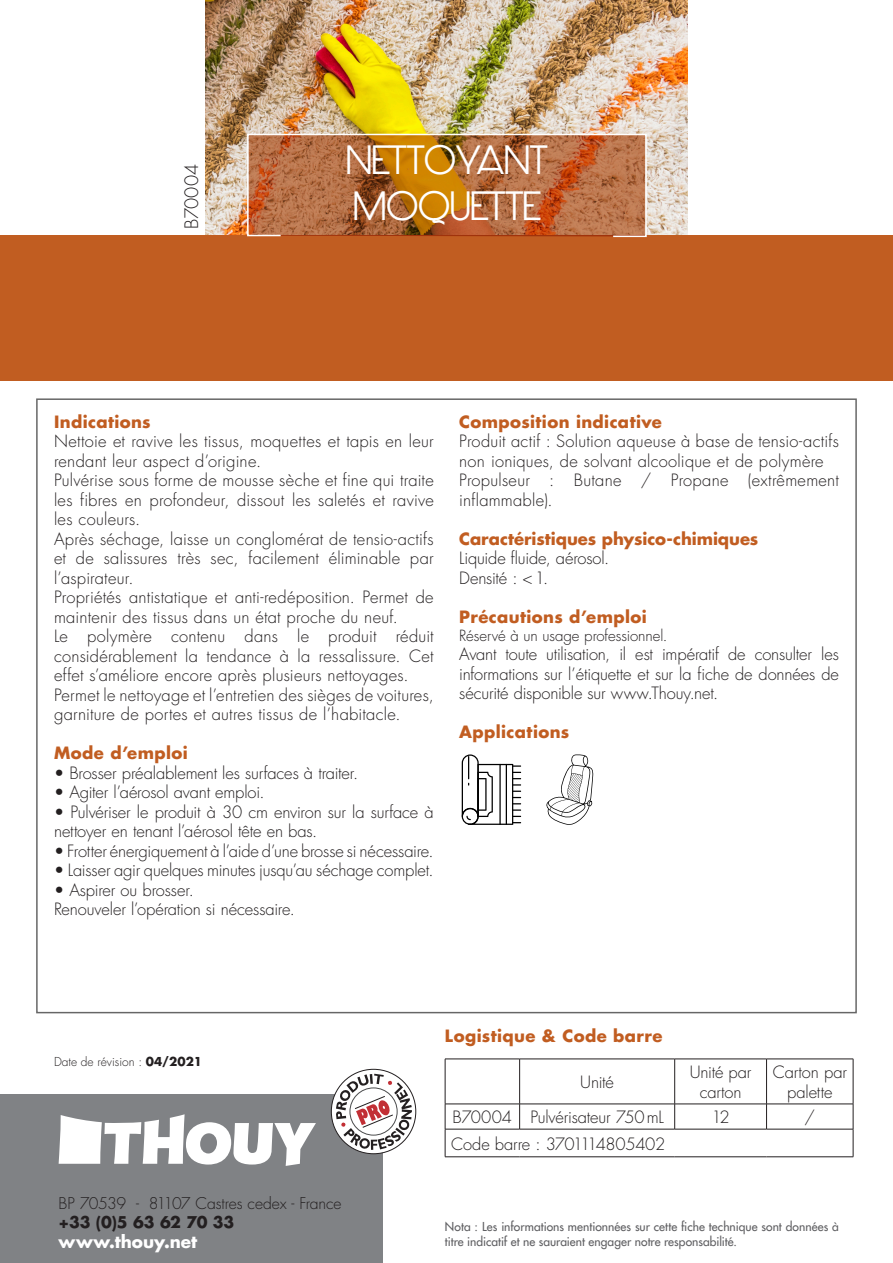
<style>
.page{position:relative;width:893px;height:1263px;background:#fff}
.page>*{position:absolute;margin:0;border:0;box-sizing:border-box;transform-origin:0 0}
.t1{font:700 39px "Hasteristico";color:#fff}
.t2{font:300 18px "Futura LT";letter-spacing:-.01em;color:#231f20}
.t3{font:700 16.8px "Futura LT";color:#fff}
.nouv_texte_courant{font:300 16.5px/19.5px "Futura LT";letter-spacing:.005em;color:#231f20}
.t4{font:700 16.5px "Futura LT";letter-spacing:.025em;color:#c15d21}
.t5{font:700 16.5px "Futura LT";letter-spacing:-.005em;color:#c15d21}
.nouv_texte_courant-2{font:300 16.5px "Futura LT";letter-spacing:-.025em;color:#231f20}
.t6{font:300 15.75px "Futura LT";letter-spacing:-.015em;color:#231f20}
.t7{font:700 15.75px "Futura LT";letter-spacing:-.01em;color:#231f20}
.t8{font:300 15px "Futura LT";color:#231f20}
.précausion_d_emploi{font:12px/14.4px "Futura LT";letter-spacing:.005em;color:#5f5f62}
.t9{font:300 12px "Futura LT";color:#231f20}
.s1{font-weight:700}
</style>
<div class="page">
<img style="left:206px;top:0;width:481px;height:236px">
<div style="left:0;top:1095px;width:382px;height:168px;background:#808285"></div>
<svg style="left:331px;top:1069px;width:85px;height:85px"></svg>
<svg style="left:336px;top:1074px;width:76px;height:76px"></svg>
<svg style="left:59px;top:1114px;width:257px;height:52px"></svg>
<div style="left:0;top:236px;width:893px;height:145px;background:#c15d21"></div>
<hr style="left:445px;top:1059px;width:75px;height:1px;background:#231f20">
<hr style="left:445px;top:1059px;width:1px;height:45px;background:#231f20">
<hr style="left:520px;top:1059px;width:155px;height:1px;background:#231f20">
<hr style="left:519px;top:1059px;width:1px;height:45px;background:#231f20">
<hr style="left:675px;top:1059px;width:91px;height:1px;background:#231f20">
<hr style="left:674px;top:1059px;width:1px;height:45px;background:#231f20">
<hr style="left:766px;top:1059px;width:87px;height:1px;background:#231f20">
<hr style="left:766px;top:1059px;width:1px;height:45px;background:#231f20">
<hr style="left:853px;top:1059px;width:1px;height:45px;background:#231f20">
<hr style="left:445px;top:1104px;width:75px;height:1px;background:#231f20">
<hr style="left:520px;top:1104px;width:155px;height:1px;background:#231f20">
<svg style="left:519px;top:1104px;width:1px;height:25px"></svg>
<hr style="left:675px;top:1104px;width:91px;height:1px;background:#231f20">
<svg style="left:674px;top:1104px;width:1px;height:25px"></svg>
<hr style="left:766px;top:1104px;width:87px;height:1px;background:#231f20">
<svg style="left:766px;top:1104px;width:1px;height:25px"></svg>
<hr style="left:445px;top:1129px;width:75px;height:1px;background:#231f20">
<svg style="left:445px;top:1104px;width:1px;height:52px"></svg>
<hr style="left:520px;top:1129px;width:155px;height:1px;background:#231f20">
<hr style="left:675px;top:1129px;width:91px;height:1px;background:#231f20">
<hr style="left:766px;top:1129px;width:87px;height:1px;background:#231f20">
<svg style="left:853px;top:1104px;width:1px;height:52px"></svg>
<hr style="left:445px;top:1156px;width:75px;height:1px;background:#231f20">
<hr style="left:520px;top:1156px;width:155px;height:1px;background:#231f20">
<hr style="left:675px;top:1156px;width:91px;height:1px;background:#231f20">
<hr style="left:766px;top:1156px;width:87px;height:1px;background:#231f20">
<svg style="left:246px;top:133px;width:401px;height:105px"></svg>
<svg style="left:462px;top:754px;width:59px;height:71px"></svg>
<svg style="left:546px;top:754px;width:47px;height:71px"></svg>
<p class="t2" style="left:181px;top:228px;width:66px;rotate:-90deg">B70004</p>
<p class="t1" style="left:346px;top:137px;width:203px">NETTOYANT</p>
<p class="t1" style="left:353px;top:184px;width:189px">MOQUETTE</p>
<p class="t4" style="left:54px;top:410px;width:98px">Indications</p>
<p class="nouv_texte_courant" style="left:54px;top:432px;width:381px">Nettoie et ravive les tissus, moquettes et tapis en leur rendant leur aspect d’origine.</p>
<p class="nouv_texte_courant" style="left:54px;top:471px;width:381px;text-align:justify">Pulvérise sous forme de mousse sèche et fine qui traite les fibres en profondeur, dissout les saletés et ravive les couleurs.</p>
<p class="nouv_texte_courant" style="left:54px;top:529px;width:381px;text-align:justify">Après séchage, laisse un conglomérat de tensio-actifs et de salissures très sec, facilement éliminable par l’aspirateur.</p>
<p class="nouv_texte_courant" style="left:54px;top:588px;width:381px">Propriétés antistatique et anti-redéposition. Permet de maintenir des tissus dans un état proche du neuf.</p>
<p class="nouv_texte_courant" style="left:54px;top:627px;width:381px;text-align:justify">Le polymère contenu dans le produit réduit considérablement la tendance à la ressalissure. Cet effet s’améliore encore après plusieurs nettoyages.</p>
<p class="nouv_texte_courant" style="left:54px;top:685px;width:381px">Permet le nettoyage et l’entretien des sièges de voitures, garniture de portes et autres tissus de l’habitacle.</p>
<p class="t4" style="left:54px;top:742px;width:135px">Mode d’emploi</p>
<p class="nouv_texte_courant" style="left:54px;top:763px;width:306px">• Brosser préalablement les surfaces à traiter.</p>
<p class="nouv_texte_courant" style="left:54px;top:783px;width:212px">• Agiter l’aérosol avant emploi.</p>
<p class="nouv_texte_courant" style="left:54px;top:802px;width:381px">• Pulvériser le produit à 30 cm environ sur la surface à nettoyer en tenant l’aérosol tête en bas.</p>
<p class="nouv_texte_courant" style="left:54px;top:841px;width:381px">• Frotter énergiquement à l’aide d’une brosse si nécessaire.</p>
<p class="nouv_texte_courant" style="left:54px;top:861px;width:381px">• Laisser agir quelques minutes jusqu’au séchage complet.</p>
<p class="nouv_texte_courant" style="left:54px;top:880px;width:141px">• Aspirer ou brosser.</p>
<p class="nouv_texte_courant" style="left:54px;top:900px;width:242px">Renouveler l’opération si nécessaire.</p>
<p class="t4" style="left:459px;top:410px;width:204px">Composition indicative</p>
<p class="nouv_texte_courant" style="left:459px;top:432px;width:381px">Produit actif : Solution aqueuse à base de tensio-actifs non ioniques, de solvant alcoolique et de polymère</p>
<p class="nouv_texte_courant" style="left:459px;top:471px;width:381px">Propulseur : Butane / Propane (extrêmement inflammable).</p>
<p class="t5" style="left:459px;top:527px;width:301px">Caractéristiques physico-chimiques</p>
<p class="nouv_texte_courant" style="left:459px;top:549px;width:152px">Liquide fluide, aérosol.</p>
<p class="nouv_texte_courant" style="left:459px;top:568px;width:91px">Densité : &lt;1.</p>
<p class="t4" style="left:459px;top:605px;width:189px">Précautions d’emploi</p>
<p class="t8" style="left:459px;top:626px;width:210px">Réservé à un usage professionnel.</p>
<p class="nouv_texte_courant" style="left:459px;top:645px;width:381px;text-align:justify">Avant toute utilisation, il est impératif de consulter les informations sur l’étiquette et sur la fiche de données de sécurité disponible sur www.Thouy.net.</p>
<p class="t4" style="left:459px;top:721px;width:112px">Applications</p>
<p class="t9" style="left:54px;top:1054px;width:150px">Date de révision : <span class="s1">04/2021</span></p>
<p class="t6" style="left:59px;top:1193px;width:285px">BP 70539 - 81107 Castres cedex - France</p>
<p class="t7" style="left:59px;top:1211px;width:177px">+33 (0)5 63 62 70 33</p>
<p class="t3" style="left:59px;top:1230px;width:140px">www.thouy.net</p>
<p class="t7" style="left:59px;top:1211px;width:130px">05 63 62 70 23</p>
<p class="t4" style="left:445px;top:1025px;width:219px">Logistique &amp; Code barre</p>
<p class="nouv_texte_courant" style="left:580px;top:1073px;width:35px">Unité</p>
<p class="nouv_texte_courant" style="left:690px;top:1063px;width:63px;text-align:center">Unité par carton</p>
<p class="nouv_texte_courant" style="left:773px;top:1063px;width:76px;text-align:center">Carton par palette</p>
<p class="nouv_texte_courant" style="left:453px;top:1108px;width:61px">B70004</p>
<p class="nouv_texte_courant" style="left:530px;top:1108px;width:135px">Pulvérisateur 750mL</p>
<p class="nouv_texte_courant" style="left:711px;top:1108px;width:20px">12</p>
<p class="nouv_texte_courant" style="left:804px;top:1108px;width:12px">/</p>
<p class="nouv_texte_courant-2" style="left:451px;top:1133px;width:216px">Code barre : 3701114805402</p>
<p class="précausion_d_emploi" style="left:445px;top:1219px;width:396px">Nota : Les informations mentionnées sur cette fiche technique sont données à titre indicatif et ne sauraient engager notre responsabilité.</p>
</div>
